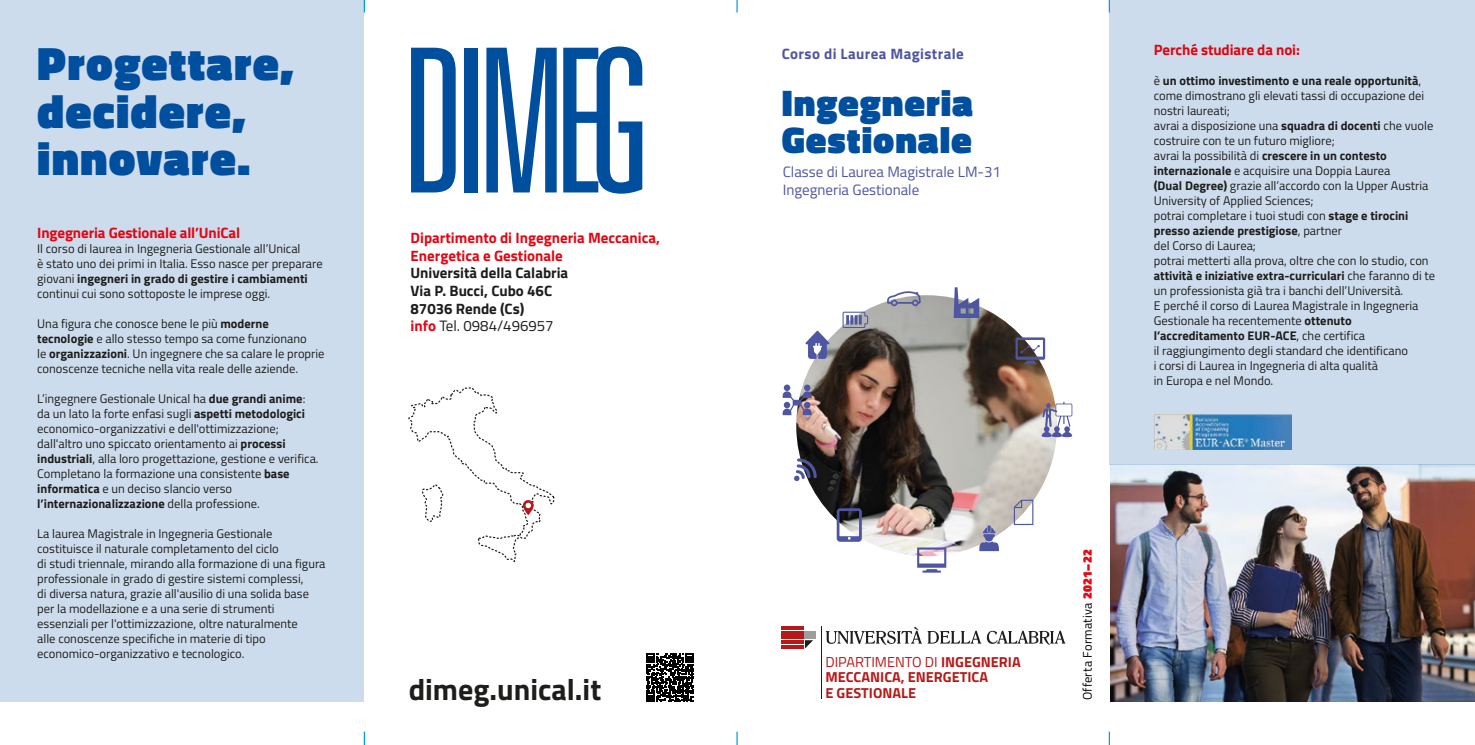
<style>
.page{position:relative;width:1475px;height:745px;background:#fff}
.page>*{position:absolute;margin:0;border:0;box-sizing:border-box;transform-origin:0 0}
.t1{font:900 47.38px/47.4px "Titillium";letter-spacing:.025em;color:#004f9f}
.t2{font:900 37.5px/37.5px "Titillium";letter-spacing:.025em;color:#004f9f}
.t3{font:700 30px "Titillium";color:#1d1d1b}
.t4{font:700 15px/17.5px "Titillium";color:#e30613}
.t5{font:700 15px/17.5px "Titillium";color:#1d1d1b}
.t6{font:15px/17.5px "Titillium";color:#4e55a1}
.t7{font:700 15px "Titillium";letter-spacing:.025em;color:#4e55a1}
.t8{font:700 15px "Titillium";letter-spacing:-.005em;color:#db0812}
.t9{font:700 14.5px/15.1px "Titillium";color:#b71918}
.t10{font:12.5px/15px "Titillium";color:#1d1d1b}
.t11{font:12.5px "Titillium";letter-spacing:.02em;color:#000}
.s1{font-weight:700}
.s2{color:#e30613}
.s3{font-weight:400}
.s4{font-weight:900;color:#e30b17}
</style>
<div class="page">
<img style="left:1110px;top:464px;width:364px;height:236px">
<div style="left:1109px;top:0;width:365px;height:464px;background:#cddcec"></div>
<div style="left:0;top:0;width:364px;height:701px;background:#cddcec"></div>
<svg style="left:736px;top:0;width:1px;height:12px"></svg>
<svg style="left:1108px;top:0;width:1px;height:12px"></svg>
<svg style="left:364px;top:0;width:1px;height:12px"></svg>
<svg style="left:736px;top:731px;width:1px;height:13px"></svg>
<svg style="left:1108px;top:731px;width:1px;height:13px"></svg>
<svg style="left:364px;top:731px;width:1px;height:13px"></svg>
<hr style="left:781px;top:626px;width:22px;height:3px;background:#b71918">
<svg style="left:781px;top:645px;width:22px;height:3px"></svg>
<svg style="left:781px;top:640px;width:22px;height:3px"></svg>
<hr style="left:781px;top:635px;width:22px;height:4px;background:#b71918">
<svg style="left:781px;top:631px;width:22px;height:3px"></svg>
<svg style="left:804px;top:640px;width:9px;height:8px"></svg>
<hr style="left:804px;top:635px;width:11px;height:4px;background:#9d9d9c">
<svg style="left:804px;top:631px;width:11px;height:3px"></svg>
<svg style="left:825px;top:627px;width:96px;height:17px"></svg>
<svg style="left:927px;top:630px;width:138px;height:14px"></svg>
<hr style="left:821px;top:626px;width:1px;height:73px;background:#1d1d1b">
<img style="left:1154px;top:414px;width:137px;height:35px">
<img style="left:796px;top:295px;width:260px;height:260px;border-radius:130px">
<svg style="left:953px;top:287px;width:26px;height:31px"></svg>
<svg style="left:1015px;top:337px;width:29px;height:27px"></svg>
<svg style="left:1041px;top:401px;width:31px;height:36px"></svg>
<svg style="left:805px;top:330px;width:24px;height:28px"></svg>
<svg style="left:917px;top:547px;width:29px;height:25px"></svg>
<svg style="left:794px;top:458px;width:22px;height:23px"></svg>
<svg style="left:842px;top:311px;width:26px;height:17px"></svg>
<svg style="left:1013px;top:499px;width:20px;height:25px"></svg>
<svg style="left:836px;top:508px;width:25px;height:33px"></svg>
<svg style="left:886px;top:291px;width:34px;height:15px"></svg>
<div style="left:783px;top:384px;width:7px;height:7px;background:#4e55a1;border-radius:50%"></div>
<svg style="left:803px;top:384px;width:7px;height:7px"></svg>
<svg style="left:782px;top:391px;width:29px;height:24px"></svg>
<svg style="left:978px;top:525px;width:21px;height:25px"></svg>
<svg style="left:408px;top:387px;width:147px;height:175px"></svg>
<svg style="left:411px;top:48px;width:44px;height:144px"></svg>
<div style="left:464px;top:48px;width:13px;height:144px;background:#004f9f"></div>
<svg style="left:486px;top:48px;width:70px;height:144px"></svg>
<svg style="left:563px;top:46px;width:79px;height:147px"></svg>
<svg style="left:646px;top:653px;width:48px;height:48px"></svg>
<h1 class="t1" style="left:37px;top:40px;width:258px">Progettare, decidere, innovare.</h1>
<p class="t8" style="left:1153px;top:38px;width:148px">Perché studiare da noi:</p>
<p class="t7" style="left:781px;top:42px;width:183px">Corso di Laurea Magistrale</p>
<p class="t10" style="left:1153px;top:72px;width:283px">è <span class="s1">un ottimo investimento e una reale opportunità</span>, come dimostrano gli elevati tassi di occupazione dei nostri laureati;<br>avrai a disposizione una <span class="s1">squadra di docenti</span> che vuole costruire con te un futuro migliore;<br>avrai la possibilità di <span class="s1">crescere in un contesto internazionale</span> e acquisire una Doppia Laurea<br><span class="s1">(Dual Degree)</span> grazie all’accordo con la Upper Austria University of Applied Sciences;<br>potrai completare i tuoi studi con <span class="s1">stage e tirocini presso aziende prestigiose</span>, partner<br>del Corso di Laurea;<br>potrai metterti alla prova, oltre che con lo studio, con <span class="s1">attività e iniziative extra-curriculari</span> che faranno di te un professionista già tra i banchi dell’Università.<br>E perché il corso di Laurea Magistrale in Ingegneria Gestionale ha recentemente <span class="s1">ottenuto l’accreditamento EUR-ACE</span>, che certifica<br>il raggiungimento degli standard che identificano<br>i corsi di Laurea in Ingegneria di alta qualità<br>in Europa e nel Mondo.</p>
<h2 class="t2" style="left:781px;top:84px;width:193px">Ingegneria<br>Gestionale</h2>
<p class="t6" style="left:782px;top:163px;width:220px">Classe di Laurea Magistrale LM-31<br>Ingegneria Gestionale</p>
<p class="t4" style="left:37px;top:223px;width:204px">Ingegneria Gestionale all’UniCal</p>
<p class="t10" style="left:37px;top:240px;width:287px">Il corso di laurea in Ingegneria Gestionale all’Unical<br>è stato uno dei primi in Italia. Esso nasce per preparare giovani <span class="s1">ingegneri in grado di gestire i cambiamenti </span>continui cui sono sottoposte le imprese oggi.</p>
<p class="t10" style="left:37px;top:315px;width:289px">Una figura che conosce bene le più <span class="s1">moderne tecnologie</span> e allo stesso tempo sa come funzionano<br>le <span class="s1">organizzazioni</span>. Un ingegnere che sa calare le proprie conoscenze tecniche nella vita reale delle aziende.</p>
<p class="t10" style="left:37px;top:390px;width:283px">L’ingegnere Gestionale Unical ha <span class="s1">due grandi anime</span>: da un lato la forte enfasi sugli <span class="s1">aspetti metodologici </span>economico-organizzativi e dell'ottimizzazione; dall'altro uno spiccato orientamento ai <span class="s1">processi industriali</span>, alla loro progettazione, gestione e verifica.<br>Completano la formazione una consistente <span class="s1">base informatica</span> e un deciso slancio verso <span class="s1">l’internazionalizzazione</span> della professione.</p>
<p class="t10" style="left:37px;top:525px;width:290px">La laurea Magistrale in Ingegneria Gestionale costituisce il naturale completamento del ciclo<br>di studi triennale, mirando alla formazione di una figura professionale in grado di gestire sistemi complessi,<br>di diversa natura, grazie all'ausilio di una solida base per la modellazione e a una serie di strumenti essenziali per l'ottimizzazione, oltre naturalmente<br>alle conoscenze specifiche in materie di tipo economico-organizzativo e tecnologico.</p>
<p class="t4" style="left:410px;top:228px;width:251px">Dipartimento di Ingegneria Meccanica,<br>Energetica e Gestionale</p>
<p class="t5" style="left:410px;top:263px;width:159px">Università della Calabria<br>Via P. Bucci, Cubo 46C<br>87036 Rende (Cs)<br><span class="s2">info</span> <span class="s3">Tel. 0984/496957</span></p>
<p class="t11" style="left:1077px;top:700px;width:152px;rotate:-90deg">Offerta Formativa <span class="s4">2021–22</span></p>
<p class="t9" style="left:825px;top:653px;width:197px"><span class="s3">DIPARTIMENTO DI</span> INGEGNERIA<br>MECCANICA, ENERGETICA<br>E GESTIONALE</p>
<h3 class="t3" style="left:408px;top:666px;width:194px">dimeg.unical.it</h3>
</div>
